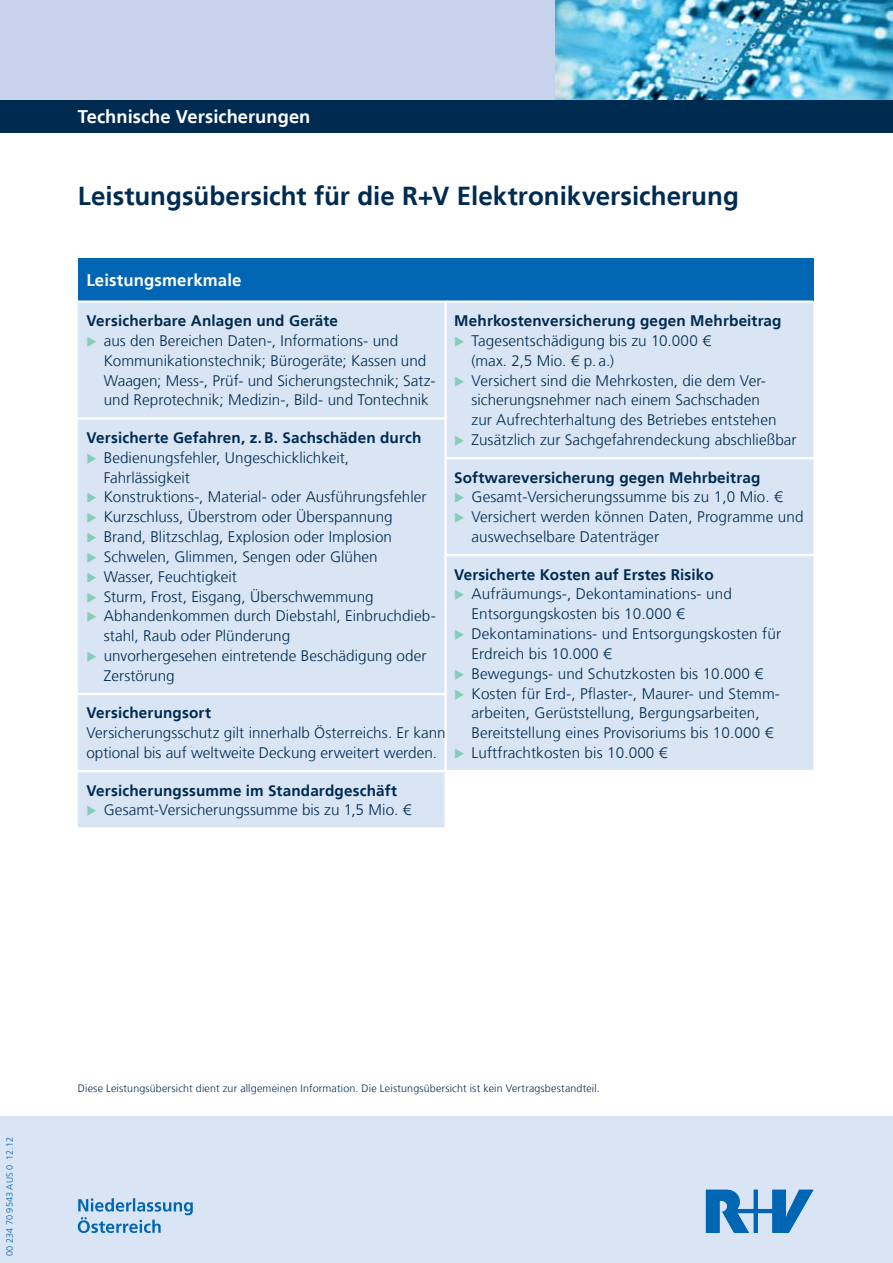
<style>
.page{position:relative;width:893px;height:1263px;background:#fff}
.page>*{position:absolute;margin:0;border:0;box-sizing:border-box;transform-origin:0 0}
.t1{font:700 25.95px "Frutiger LT";color:#002b50}
.t2{font:700 18.3px "Frutiger LT";color:#fff}
.t3{font:700 16.8px "Frutiger LT";letter-spacing:.01em;color:#fff}
.t4{font:300 15.3px/19.8px "Frutiger LT";letter-spacing:.005em;color:#002b50}
.t5{font:700 15.3px "Frutiger LT";letter-spacing:.01em;color:#002b50}
.t6{font:300 10.65px "Frutiger LT";letter-spacing:.015em;color:#002b50}
.t7{font:300 9.15px "Frutiger LT";color:#0066b3}
.s1{color:#84cdb7}
</style>
<div class="page">
<div style="left:0;top:1116px;width:893px;height:147px;background:#d9e5f5"></div>
<svg style="left:78px;top:1198px;width:115px;height:35px"></svg>
<svg style="left:706px;top:1190px;width:107px;height:43px"></svg>
<div style="left:446px;top:258px;width:367px;height:44px;background:#0066b3"></div>
<div style="left:447px;top:303px;width:366px;height:467px;background:#d9e5f5"></div>
<hr style="left:446px;top:457px;width:367px;height:2px;background:#fff">
<hr style="left:446px;top:554px;width:367px;height:2px;background:#fff">
<hr style="left:446px;top:300px;width:367px;height:3px;background:#fff">
<div style="left:78px;top:258px;width:368px;height:44px;background:#0066b3"></div>
<div style="left:78px;top:303px;width:366px;height:524px;background:#d9e5f5"></div>
<hr style="left:78px;top:417px;width:369px;height:3px;background:#fff">
<hr style="left:78px;top:693px;width:369px;height:2px;background:#fff">
<hr style="left:78px;top:770px;width:369px;height:2px;background:#fff">
<hr style="left:78px;top:300px;width:369px;height:3px;background:#fff">
<div style="left:0;top:0;width:893px;height:100px;background:#c7d2ec"></div>
<img style="left:556px;top:0;width:337px;height:100px">
<div style="left:0;top:100px;width:893px;height:32px;background:#002b50"></div>
<p class="t2" style="left:78px;top:106px;width:234px">Technische Versicherungen</p>
<h1 class="t1" style="left:78px;top:181px;width:663px">Leistungsübersicht für die R+V Elektronikversicherung</h1>
<p class="t3" style="left:86px;top:270px;width:157px">Leistungsmerkmale</p>
<p class="t5" style="left:86px;top:312px;width:253px">Versicherbare Anlagen und Geräte</p>
<p class="t4" style="left:104px;top:331px;width:333px;text-indent:-17px"><span class="s1">◆</span> aus den Bereichen Daten-, Informations- und Kommunikationstechnik; Bürogeräte; Kassen und Waagen; Mess-, Prüf- und Sicherungstechnik; Satz&shy;und Reprotechnik; Medizin-, Bild- und Tontechnik</p>
<p class="t5" style="left:86px;top:429px;width:337px">Versicherte Gefahren, z.B. Sachschäden durch</p>
<p class="t4" style="left:104px;top:448px;width:247px;text-indent:-17px"><span class="s1">◆</span> Bedienungsfehler, Ungeschicklichkeit,<br>Fahrlässigkeit</p>
<p class="t4" style="left:86px;top:487px;width:342px"><span class="s1">◆</span> Konstruktions-, Material- oder Ausführungsfehler</p>
<p class="t4" style="left:86px;top:507px;width:308px"><span class="s1">◆</span> Kurzschluss, Überstrom oder Überspannung</p>
<p class="t4" style="left:86px;top:527px;width:307px"><span class="s1">◆</span> Brand, Blitzschlag, Explosion oder Implosion</p>
<p class="t4" style="left:86px;top:547px;width:293px"><span class="s1">◆</span> Schwelen, Glimmen, Sengen oder Glühen</p>
<p class="t4" style="left:86px;top:567px;width:152px"><span class="s1">◆</span> Wasser, Feuchtigkeit</p>
<p class="t4" style="left:86px;top:587px;width:289px"><span class="s1">◆</span> Sturm, Frost, Eisgang, Überschwemmung</p>
<p class="t4" style="left:104px;top:606px;width:334px;text-indent:-17px"><span class="s1">◆</span> Abhandenkommen durch Diebstahl, Einbruchdieb&shy;stahl, Raub oder Plünderung</p>
<p class="t4" style="left:104px;top:646px;width:324px;text-indent:-17px"><span class="s1">◆</span> unvorhergesehen eintretende Beschädigung oder<br>Zerstörung</p>
<p class="t5" style="left:86px;top:704px;width:126px">Versicherungsort</p>
<p class="t4" style="left:86px;top:723px;width:361px">Versicherungsschutz gilt innerhalb Österreichs. Er kann optional bis auf weltweite Deckung erweitert werden.</p>
<p class="t5" style="left:86px;top:781px;width:312px">Versicherungssumme im Standardgeschäft</p>
<p class="t4" style="left:86px;top:800px;width:326px"><span class="s1">◆</span> Gesamt-Versicherungssumme bis zu 1,5 Mio. €</p>
<p class="t5" style="left:454px;top:312px;width:329px">Mehrkostenversicherung gegen Mehrbeitrag</p>
<p class="t4" style="left:472px;top:331px;width:241px;text-indent:-17px"><span class="s1">◆</span> Tagesentschädigung bis zu 10.000 € (max. 2,5 Mio. € p. a.)</p>
<p class="t4" style="left:472px;top:371px;width:307px;text-indent:-17px"><span class="s1">◆</span> Versichert sind die Mehrkosten, die dem Ver&shy;sicherungsnehmer nach einem Sachschaden zur Aufrechterhaltung des Betriebes entstehen</p>
<p class="t4" style="left:454px;top:430px;width:344px"><span class="s1">◆</span> Zusätzlich zur Sachgefahrendeckung abschließbar</p>
<p class="t5" style="left:454px;top:468px;width:308px">Softwareversicherung gegen Mehrbeitrag</p>
<p class="t4" style="left:454px;top:487px;width:330px"><span class="s1">◆</span> Gesamt-Versicherungssumme bis zu 1,0 Mio. €</p>
<p class="t4" style="left:472px;top:507px;width:333px;text-indent:-17px"><span class="s1">◆</span> Versichert werden können Daten, Programme und auswechselbare Datenträger</p>
<p class="t5" style="left:454px;top:565px;width:261px">Versicherte Kosten auf Erstes Risiko</p>
<p class="t4" style="left:472px;top:584px;width:262px;text-indent:-17px"><span class="s1">◆</span> Aufräumungs-, Dekontaminations- und<br>Entsorgungskosten bis 10.000 €</p>
<p class="t4" style="left:472px;top:624px;width:311px;text-indent:-17px"><span class="s1">◆</span> Dekontaminations- und Entsorgungskosten für<br>Erdreich bis 10.000 €</p>
<p class="t4" style="left:454px;top:664px;width:310px"><span class="s1">◆</span> Bewegungs- und Schutzkosten bis 10.000 €</p>
<p class="t4" style="left:472px;top:684px;width:310px;text-indent:-17px"><span class="s1">◆</span> Kosten für Erd-, Pflaster-, Maurer- und Stemm&shy;arbeiten, Gerüststellung, Bergungsarbeiten,<br>Bereitstellung eines Provisoriums bis 10.000 €</p>
<p class="t4" style="left:454px;top:743px;width:215px"><span class="s1">◆</span> Luftfrachtkosten bis 10.000 €</p>
<p class="t7" style="left:5px;top:1256px;width:120px;rotate:-90deg">00 234 70 9543 AUS 0 12.12</p>
<p class="t6" style="left:78px;top:1082px;width:524px">Diese Leistungsübersicht dient zur allgemeinen Information. Die Leistungsübersicht ist kein Vertragsbestandteil.</p>
</div>
